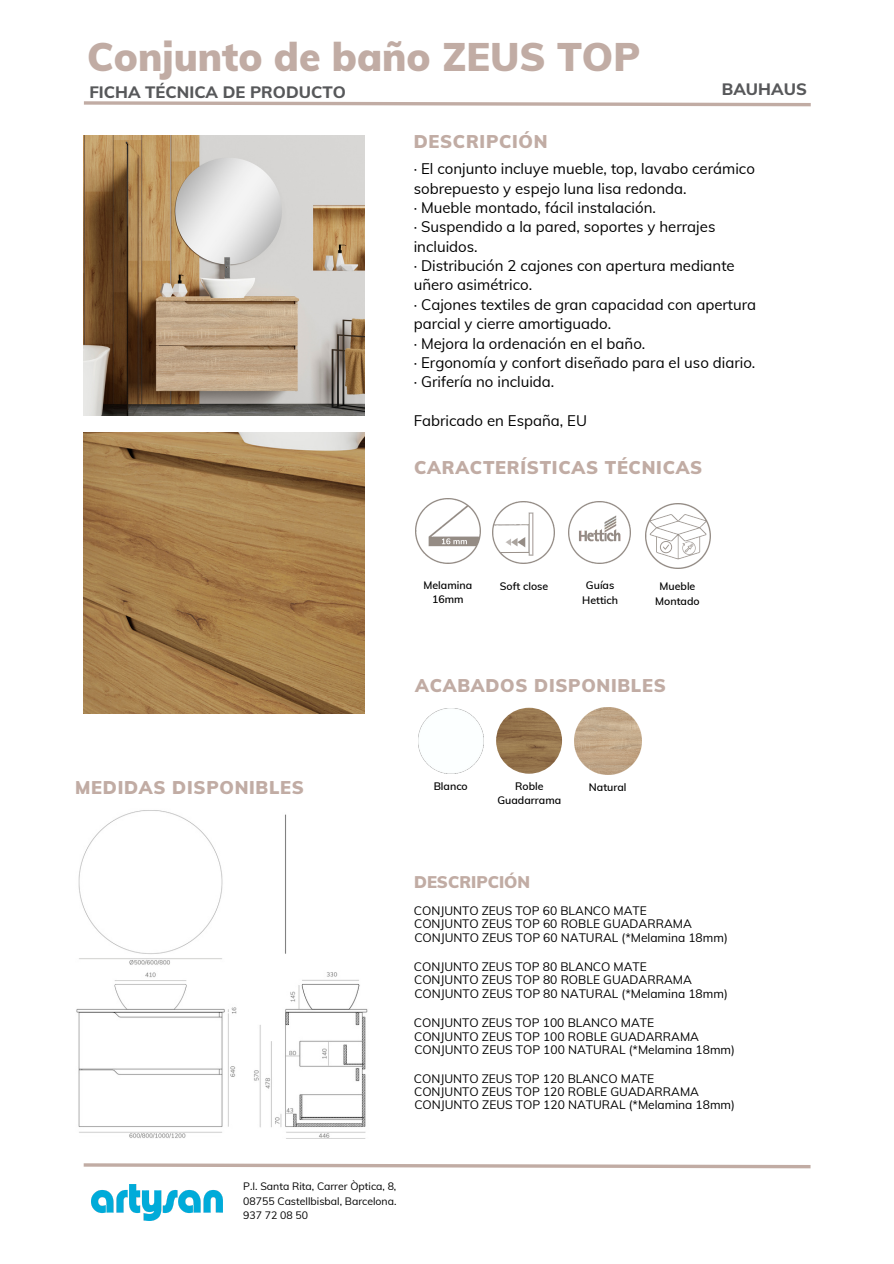
<style>
.page{position:relative;width:894px;height:1264px;background:#fff}
.page>*{position:absolute;margin:0;border:0;box-sizing:border-box;transform-origin:0 0}
.t1{font:900 39px "Muli";color:#c1aca4}
.t2{font:900 18px "Muli";letter-spacing:.04em;color:#c1aca4}
.t3{font:800 16.5px "Muli";color:#57585a}
.t4{font:900 16.5px "Muli";color:#c1aca4}
.t5{font:15px/19.4px "Muli";color:#000}
.t6{font:12px/13.2px "Muli";color:#000}
.t7{font:600 10.65px/14.2px "Muli";color:#000;text-align:center}
.t8{font:10.5px/14.7px "Muli";color:#000;text-align:justify}
</style>
<div class="page">
<img style="left:92px;top:1184px;width:130px;height:35px">
<svg style="left:83px;top:1163px;width:728px;height:6px"></svg>
<svg style="left:84px;top:101px;width:727px;height:6px"></svg>
<img style="left:76px;top:810px;width:292px;height:328px">
<img style="left:84px;top:135px;width:280px;height:281px">
<img style="left:84px;top:433px;width:280px;height:280px">
<img style="left:415px;top:498px;width:65px;height:66px">
<img style="left:492px;top:501px;width:62px;height:62px">
<img style="left:645px;top:503px;width:65px;height:65px">
<img style="left:568px;top:501px;width:62px;height:62px">
<img style="left:418px;top:708px;width:65px;height:65px">
<img style="left:574px;top:707px;width:67px;height:67px">
<img style="left:496px;top:707px;width:66px;height:66px;border-radius:50%">
<h1 class="t1" style="left:87px;top:31px;width:554px">Conjunto de baño ZEUS TOP</h1>
<h3 class="t3" style="left:89px;top:82px;width:258px">FICHA TÉCNICA DE PRODUCTO</h3>
<h3 class="t3" style="left:721px;top:78px;width:86px">BAUHAUS</h3>
<h2 class="t2" style="left:413px;top:130px;width:135px">DESCRIPCIÓN</h2>
<p class="t5" style="left:413px;top:159px;width:344px">· El conjunto incluye mueble, top, lavabo cerámico sobrepuesto y espejo luna lisa redonda.<br>· Mueble montado, fácil instalación.<br>· Suspendido a la pared, soportes y herrajes incluidos.<br>· Distribución 2 cajones con apertura mediante uñero asimétrico.<br>· Cajones textiles de gran capacidad con apertura parcial y cierre amortiguado.<br>· Mejora la ordenación en el baño.<br>· Ergonomía y confort diseñado para el uso diario. · Grifería no incluida.</p>
<p class="t5" style="left:413px;top:411px;width:175px">Fabricado en España, EU</p>
<h2 class="t2" style="left:414px;top:456px;width:290px">CARACTERÍSTICAS TÉCNICAS</h2>
<p class="t7" style="left:423px;top:577px;width:50px">Melamina<br>16mm</p>
<p class="t7" style="left:655px;top:579px;width:46px">Mueble<br>Montado</p>
<p class="t7" style="left:499px;top:579px;width:50px">Soft close</p>
<p class="t7" style="left:582px;top:578px;width:37px">Guías<br>Hettich</p>
<h2 class="t2" style="left:415px;top:673px;width:252px">ACABADOS DISPONIBLES</h2>
<h2 class="t2" style="left:75px;top:775px;width:230px">MEDIDAS DISPONIBLES</h2>
<p class="t7" style="left:433px;top:778px;width:36px">Blanco</p>
<p class="t7" style="left:515px;top:778px;width:30px">Roble</p>
<p class="t7" style="left:588px;top:780px;width:39px">Natural</p>
<p class="t7" style="left:497px;top:793px;width:65px">Guadarrama</p>
<h3 class="t4" style="left:414px;top:871px;width:117px">DESCRIPCIÓN</h3>
<p class="t6" style="left:414px;top:904px;width:315px">CONJUNTO ZEUS TOP 60 BLANCO MATE<br>CONJUNTO ZEUS TOP 60 ROBLE GUADARRAMA<br>CONJUNTO ZEUS TOP 60 NATURAL (*Melamina 18mm)</p>
<p class="t6" style="left:414px;top:960px;width:315px">CONJUNTO ZEUS TOP 80 BLANCO MATE<br>CONJUNTO ZEUS TOP 80 ROBLE GUADARRAMA<br>CONJUNTO ZEUS TOP 80 NATURAL (*Melamina 18mm)</p>
<p class="t6" style="left:414px;top:1016px;width:322px">CONJUNTO ZEUS TOP 100 BLANCO MATE<br>CONJUNTO ZEUS TOP 100 ROBLE GUADARRAMA<br>CONJUNTO ZEUS TOP 100 NATURAL (*Melamina 18mm)</p>
<p class="t6" style="left:414px;top:1071px;width:322px">CONJUNTO ZEUS TOP 120 BLANCO MATE<br>CONJUNTO ZEUS TOP 120 ROBLE GUADARRAMA<br>CONJUNTO ZEUS TOP 120 NATURAL (*Melamina 18mm)</p>
<p class="t8" style="left:243px;top:1178px;width:155px">P.I. Santa Rita, Carrer Òptica, 8, 08755 Castellbisbal, Barcelona.<br>937 72 08 50</p>
</div>
